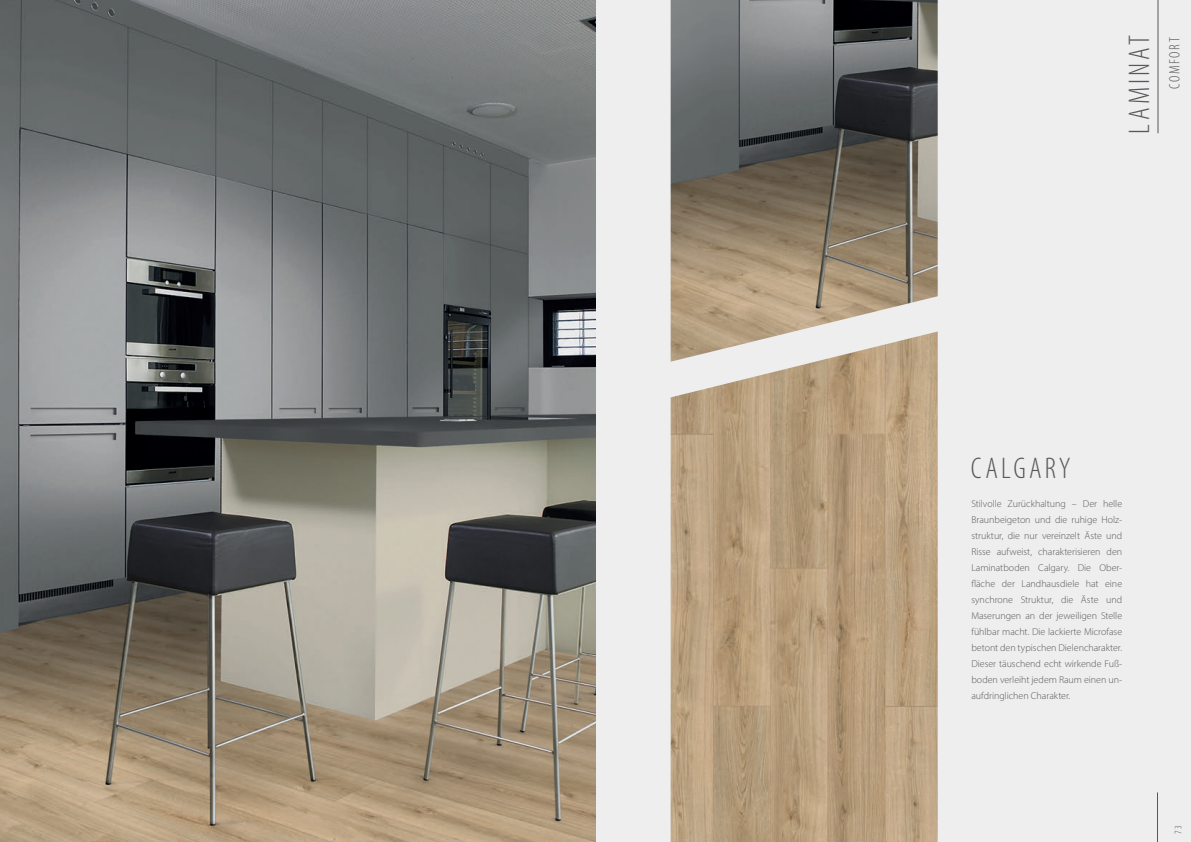
<style>
.page{position:relative;width:1191px;height:842px;background:#eeeeef}
.page>*{position:absolute;margin:0;border:0;box-sizing:border-box;transform-origin:0 0}
.t1{font:300 condensed 30px "Myriad Pro";letter-spacing:.105em;color:#57585a}
.t2{font:300 condensed 15px "Myriad Pro";letter-spacing:.11em;color:#57585a}
.t3{font:300 10px/16px "Myriad Pro";letter-spacing:-.005em;color:#57585a;text-align:justify}
.t4{font:300 condensed 10px "Myriad Pro";color:#57585a}
</style>
<div class="page">
<img style="left:0;top:0;width:595px;height:842px">
<img style="left:670px;top:0;width:267px;height:331px">
<img style="left:670px;top:331px;width:267px;height:511px">
<hr style="left:1157px;top:792px;width:1px;height:50px;background:#57585a">
<hr style="left:1157px;top:0;width:1px;height:133px;background:#57585a">
<h1 class="t1" style="left:1121px;top:134px;width:100px;rotate:-90deg">LAMINAT</h1>
<h2 class="t2" style="left:1165px;top:89px;width:53px;rotate:-90deg">COMFORT</h2>
<h1 class="t1" style="left:971px;top:450px;width:101px">CALGARY</h1>
<p class="t3" style="left:971px;top:495px;width:152px">Stilvolle Zurückhaltung – Der helle Braunbeigeton und die ruhige Holz&shy;struktur, die nur vereinzelt Äste und Risse aufweist, charakterisieren den Laminatboden Calgary. Die Ober&shy;fläche der Landhausdiele hat eine synchrone Struktur, die Äste und Maserungen an der jeweiligen Stelle fühlbar macht. Die lackierte Microfase betont den typischen Dielencharakter.<br>Dieser täuschend echt wirkende Fuß&shy;boden verleiht jedem Raum einen un&shy;aufdringlichen Charakter.</p>
<p class="t4" style="left:1172px;top:833px;width:9px;rotate:-90deg">73</p>
</div>
